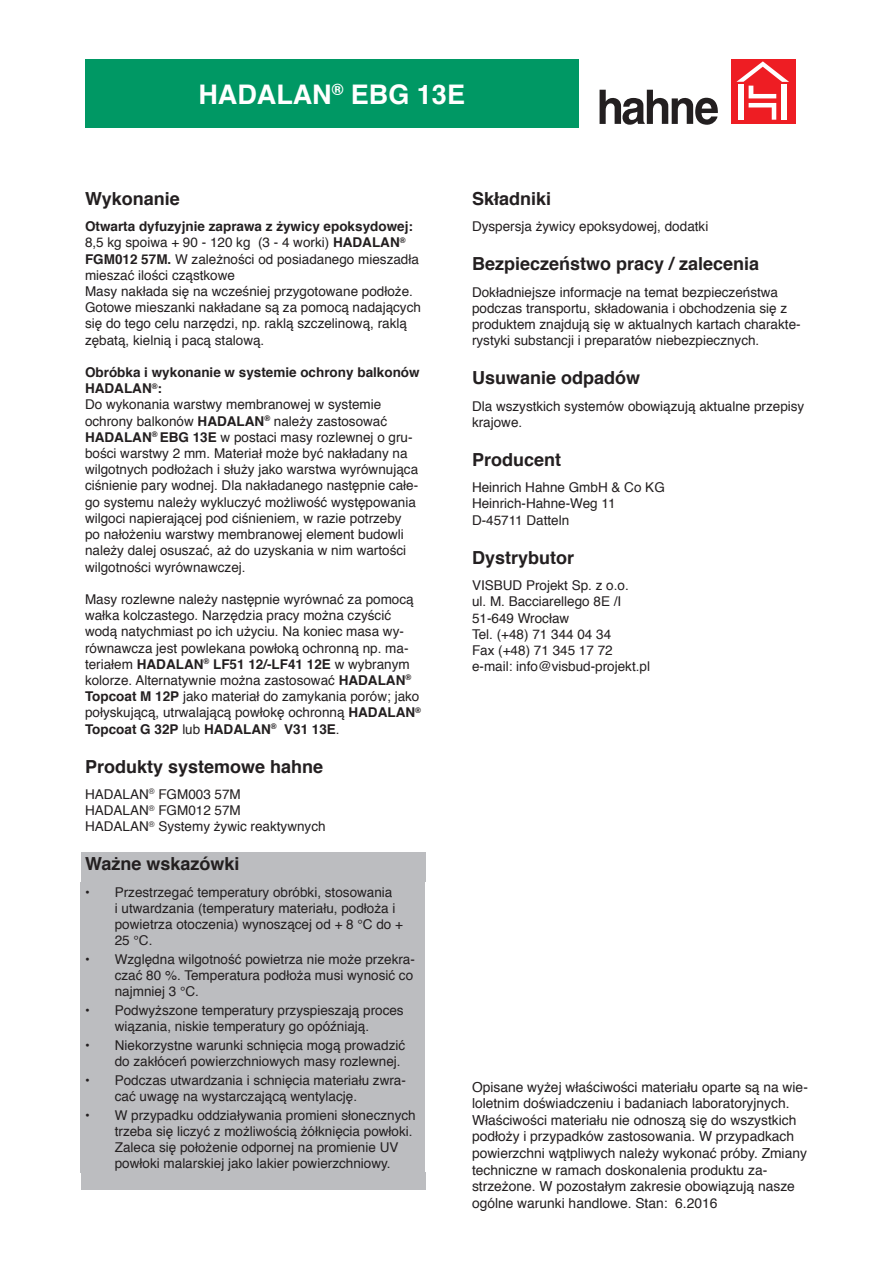
<style>
.page{position:relative;width:893px;height:1263px;background:#fff}
.page>*{position:absolute;margin:0;border:0;box-sizing:border-box;transform-origin:0 0}
.t1{font:700 27px "Helvetica";color:#fff}
.t2{font:700 18px "Helvetica";color:#231f20}
.t3{font:13.8px/16.5px "Helvetica";color:#231f20}
.t4{font:13.5px/16.2px "Helvetica";color:#231f20}
.t5{font:700 13.5px/16.2px "Helvetica";color:#231f20}
.s1{font-weight:700}
</style>
<div class="page">
<div style="left:731px;top:60px;width:64px;height:64px;background:#ee1d23"></div>
<svg style="left:736px;top:61px;width:53px;height:59px"></svg>
<div style="left:738px;top:84px;width:6px;height:36px;background:#fff"></div>
<div style="left:782px;top:84px;width:5px;height:36px;background:#fff"></div>
<svg style="left:600px;top:90px;width:118px;height:35px"></svg>
<div style="left:85px;top:60px;width:493px;height:68px;background:#009864"></div>
<div style="left:81px;top:852px;width:344px;height:30px;background:#bcbdc0"></div>
<div style="left:81px;top:882px;width:30px;height:68px;background:#bcbdc0"></div>
<div style="left:111px;top:882px;width:314px;height:68px;background:#bcbdc0"></div>
<div style="left:81px;top:949px;width:30px;height:52px;background:#bcbdc0"></div>
<div style="left:111px;top:949px;width:314px;height:52px;background:#bcbdc0"></div>
<div style="left:81px;top:1001px;width:30px;height:35px;background:#bcbdc0"></div>
<div style="left:111px;top:1001px;width:314px;height:35px;background:#bcbdc0"></div>
<div style="left:81px;top:1035px;width:30px;height:36px;background:#bcbdc0"></div>
<div style="left:111px;top:1035px;width:314px;height:36px;background:#bcbdc0"></div>
<div style="left:81px;top:1070px;width:30px;height:35px;background:#bcbdc0"></div>
<div style="left:111px;top:1070px;width:314px;height:35px;background:#bcbdc0"></div>
<div style="left:81px;top:1105px;width:30px;height:68px;background:#bcbdc0"></div>
<div style="left:111px;top:1105px;width:314px;height:68px;background:#bcbdc0"></div>
<div style="left:81px;top:1172px;width:344px;height:17px;background:#bcbdc0"></div>
<p class="t1" style="left:198px;top:72px;width:268px">HADALAN<sup>®</sup> EBG 13E</p>
<p class="t2" style="left:85px;top:184px;width:96px">Wykonanie</p>
<p class="t5" style="left:85px;top:219px;width:329px">Otwarta dyfuzyjnie zaprawa z żywicy epoksydowej:</p>
<p class="t4" style="left:85px;top:235px;width:335px">8,5 kg spoiwa + 90 - 120 kg (3 - 4 worki) <span class="s1">HADALAN</span><sup>®<br></sup><span class="s1">FGM012 57M.</span> W zależności od posiadanego mieszadła mieszać ilości cząstkowe</p>
<p class="t4" style="left:85px;top:284px;width:337px">Masy nakłada się na wcześniej przygotowane podłoże.<br>Gotowe mieszanki nakładane są za pomocą nadających się do tego celu narzędzi, np. raklą szczelinową, raklą zębatą, kielnią i pacą stalową.</p>
<p class="t5" style="left:85px;top:364px;width:336px">Obróbka i wykonanie w systemie ochrony balkonów<br>HADALAN<sup>®</sup>:</p>
<p class="t4" style="left:85px;top:397px;width:335px">Do wykonania warstwy membranowej w systemie ochrony balkonów <span class="s1">HADALAN</span><sup>®</sup> należy zastosować <span class="s1">HADALAN</span><sup>®</sup> <span class="s1">EBG 13E</span> w postaci masy rozlewnej o gru&shy;bości warstwy 2 mm. Materiał może być nakładany na wilgotnych podłożach i służy jako warstwa wyrównująca ciśnienie pary wodnej. Dla nakładanego następnie całe&shy;go systemu należy wykluczyć możliwość występowania wilgoci napierającej pod ciśnieniem, w razie potrzeby po nałożeniu warstwy membranowej element budowli należy dalej osuszać, aż do uzyskania w nim wartości wilgotności wyrównawczej.</p>
<p class="t4" style="left:85px;top:591px;width:337px">Masy rozlewne należy następnie wyrównać za pomocą wałka kolczastego. Narzędzia pracy można czyścić wodą natychmiast po ich użyciu. Na koniec masa wy&shy;równawcza jest powlekana powłoką ochronną np. ma&shy;teriałem <span class="s1">HADALAN</span><sup>®</sup> <span class="s1">LF51 12/-LF41 12E</span> w wybranym kolorze. Alternatywnie można zastosować <span class="s1">HADALAN</span><sup>® </sup><span class="s1">Topcoat M 12P</span> jako materiał do zamykania porów; jako połyskującą, utrwalającą powłokę ochronną <span class="s1">HADALAN</span><sup>® </sup><span class="s1">Topcoat G 32P</span> lub <span class="s1">HADALAN</span><sup>®</sup> <span class="s1">V31 13E</span>.</p>
<p class="t2" style="left:85px;top:752px;width:240px">Produkty systemowe hahne</p>
<p class="t4" style="left:85px;top:786px;width:157px">HADALAN<sup>®</sup> FGM003 57M</p>
<p class="t4" style="left:85px;top:803px;width:157px">HADALAN<sup>®</sup> FGM012 57M</p>
<p class="t4" style="left:85px;top:819px;width:242px">HADALAN<sup>®</sup> Systemy żywic reaktywnych</p>
<p class="t2" style="left:85px;top:849px;width:156px">Ważne wskazówki</p>
<p class="t5" style="left:85px;top:884px;width:6px">•</p>
<p class="t4" style="left:115px;top:884px;width:290px">Przestrzegać temperatury obróbki, stosowania<br>i utwardzania (temperatury materiału, podłoża i powietrza otoczenia) wynoszącej od + 8 °C do + 25 °C.</p>
<p class="t5" style="left:85px;top:951px;width:6px">•</p>
<p class="t4" style="left:115px;top:951px;width:302px">Względna wilgotność powietrza nie może przekra&shy;czać 80 %. Temperatura podłoża musi wynosić co najmniej 3 °C.</p>
<p class="t5" style="left:85px;top:1002px;width:6px">•</p>
<p class="t4" style="left:115px;top:1002px;width:290px">Podwyższone temperatury przyspieszają proces wiązania, niskie temperatury go opóźniają.</p>
<p class="t5" style="left:85px;top:1037px;width:6px">•</p>
<p class="t4" style="left:115px;top:1037px;width:292px">Niekorzystne warunki schnięcia mogą prowadzić do zakłóceń powierzchniowych masy rozlewnej.</p>
<p class="t5" style="left:85px;top:1072px;width:6px">•</p>
<p class="t4" style="left:115px;top:1072px;width:293px">Podczas utwardzania i schnięcia materiału zwra&shy;cać uwagę na wystarczającą wentylację.</p>
<p class="t5" style="left:85px;top:1107px;width:6px">•</p>
<p class="t4" style="left:115px;top:1107px;width:302px">W przypadku oddziaływania promieni słonecznych trzeba się liczyć z możliwością żółknięcia powłoki.<br>Zaleca się położenie odpornej na promienie UV powłoki malarskiej jako lakier powierzchniowy.</p>
<p class="t2" style="left:472px;top:184px;width:81px">Składniki</p>
<p class="t4" style="left:472px;top:219px;width:238px">Dyspersja żywicy epoksydowej, dodatki</p>
<p class="t2" style="left:472px;top:249px;width:289px">Bezpieczeństwo pracy / zalecenia</p>
<p class="t4" style="left:472px;top:284px;width:330px">Dokładniejsze informacje na temat bezpieczeństwa podczas transportu, składowania i obchodzenia się z produktem znajdują się w aktualnych kartach charakte&shy;rystyki substancji i preparatów niebezpiecznych.</p>
<p class="t2" style="left:472px;top:363px;width:170px">Usuwanie odpadów</p>
<p class="t4" style="left:472px;top:398px;width:334px">Dla wszystkich systemów obowiązują aktualne przepisy krajowe.</p>
<p class="t2" style="left:472px;top:445px;width:91px">Producent</p>
<p class="t4" style="left:472px;top:480px;width:194px">Heinrich Hahne GmbH &amp; Co KG</p>
<p class="t4" style="left:472px;top:496px;width:145px">Heinrich-Hahne-Weg 11</p>
<p class="t4" style="left:472px;top:512px;width:99px">D-45711 Datteln</p>
<p class="t2" style="left:472px;top:543px;width:104px">Dystrybutor</p>
<p class="t4" style="left:472px;top:578px;width:158px">VISBUD Projekt Sp. z o.o.</p>
<p class="t4" style="left:472px;top:594px;width:151px">ul. M. Bacciarellego 8E /I</p>
<p class="t4" style="left:472px;top:610px;width:99px">51-649 Wrocław</p>
<p class="t4" style="left:472px;top:626px;width:141px">Tel. (+48) 71 344 04 34</p>
<p class="t4" style="left:472px;top:642px;width:142px">Fax (+48) 71 345 17 72</p>
<p class="t4" style="left:472px;top:659px;width:179px">e-mail: info@visbud-projekt.pl</p>
<p class="t3" style="left:472px;top:1079px;width:337px">Opisane wyżej właściwości materiału oparte są na wie&shy;loletnim doświadczeniu i badaniach laboratoryjnych.<br>Właściwości materiału nie odnoszą się do wszystkich podłoży i przypadków zastosowania. W przypadkach powierzchni wątpliwych należy wykonać próby. Zmiany techniczne w ramach doskonalenia produktu za&shy;strzeżone. W pozostałym zakresie obowiązują nasze ogólne warunki handlowe. Stan: 6.2016</p>
</div>
